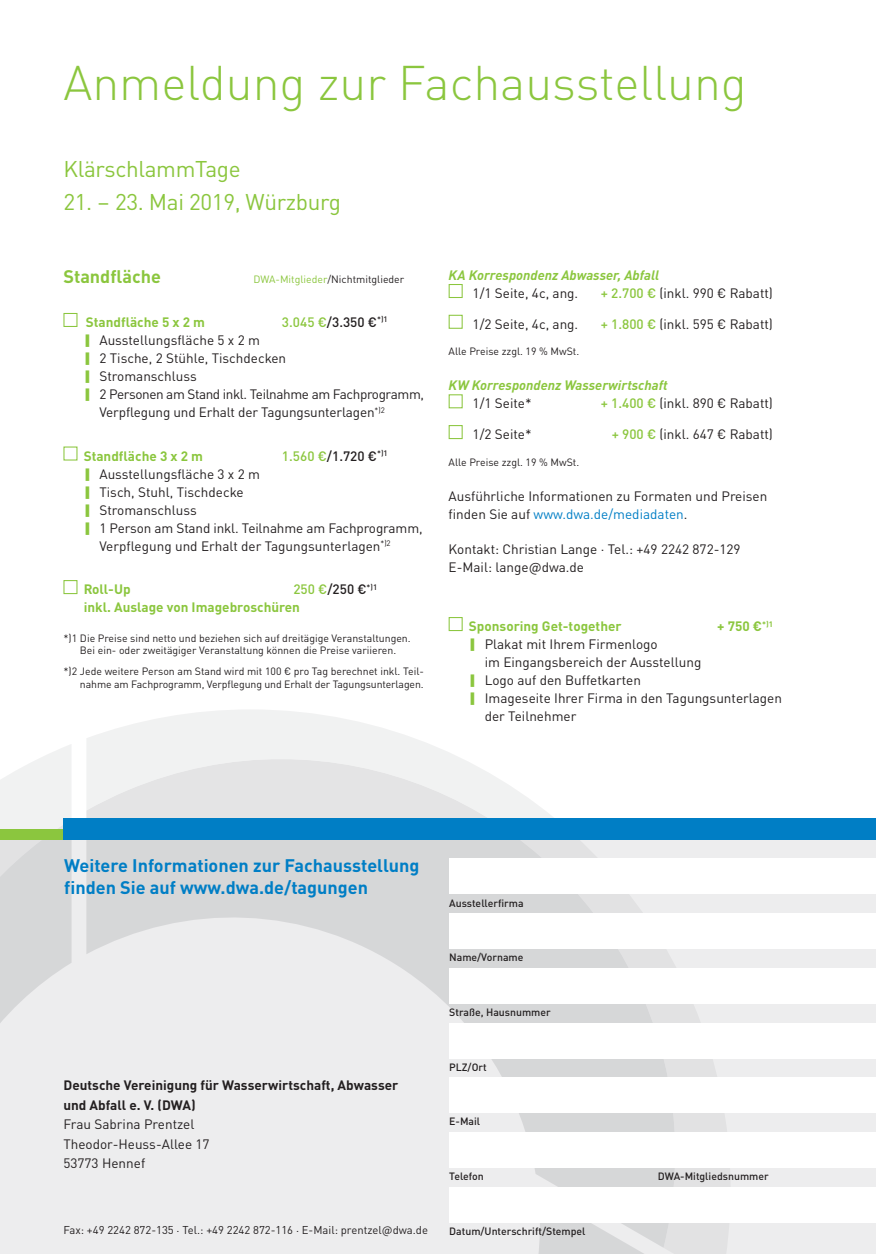
<style>
.page{position:relative;width:876px;height:1254px;background:#fff}
.page>*{position:absolute;margin:0;border:0;box-sizing:border-box;transform-origin:0 0}
.Anmeldesatz{font:300 48px "DINOT";color:#8bc63e}
.Fließtext{font:22.5px "DINOT";letter-spacing:-.015em;color:#8bc63e}
.Programmtag{font:700 18px/21.6px "DINOT";color:#007ec5}
.Zwischenüberschrifte{font:700 18px "DINOT";color:#8bc63e}
.Fließtext-2{font:13.5px/18px "DINOT";color:#231f20}
.Fließtext-3{font:italic 700 13.5px/18px "DINOT";color:#8bc63e}
.Zwischenüberschrifte-2{font:700 13.5px/18px "DINOT";color:#8bc63e}
.t1{font:700 13.5px/19.5px "DINOT";color:#231f20}
.Zwischenüberschrifte-3{font:500 13.5px "DINOT";color:#231f20}
.Fließtext-4{font:700 13.5px "DINOT";color:#8bc63e}
.t2{font:11.25px "DINOT";color:#231f20}
.Fließtext-5{font:10.5px/12.6px "DINOT";color:#231f20;text-align:center}
.Anmeldung_Adresse{font:500 10.5px "DINOT";color:#231f20}
.Zwischenüberschrifte-4{font:10.5px "DINOT";color:#231f20}
.s1{color:#8bc63e}
.s2{font-weight:500}
.s3{font-weight:500;color:#231f20}
.s4{font-weight:400;font-style:normal;color:#231f20}
.s5{font-weight:500;color:#8bc63e}
.s6{color:#007ec5}
</style>
<div class="page">
<div style="left:0;top:839px;width:875px;height:415px;background:#ededee"></div>
<svg style="left:663px;top:839px;width:67px;height:415px;fill:#e3e3e4"></svg>
<svg style="left:87px;top:710px;width:596px;height:537px"></svg>
<div style="left:449px;top:858px;width:426px;height:35px;background:#fff"></div>
<div style="left:449px;top:913px;width:426px;height:35px;background:#fff"></div>
<div style="left:449px;top:968px;width:426px;height:35px;background:#fff"></div>
<div style="left:449px;top:1023px;width:426px;height:35px;background:#fff"></div>
<div style="left:449px;top:1077px;width:426px;height:35px;background:#fff"></div>
<div style="left:449px;top:1132px;width:426px;height:35px;background:#fff"></div>
<div style="left:449px;top:1187px;width:426px;height:35px;background:#fff"></div>
<div style="left:63px;top:818px;width:812px;height:21px;background:#007ec5"></div>
<div style="left:63px;top:313px;width:14px;height:14px;background:#fff;border:1px solid #8bc63e"></div>
<svg style="left:63px;top:446px;width:14px;height:14px"></svg>
<div style="left:63px;top:580px;width:14px;height:14px;background:#fff;border:1px solid #8bc63e"></div>
<div style="left:448px;top:284px;width:14px;height:14px;background:#fff;border:1px solid #8bc63e"></div>
<div style="left:448px;top:315px;width:14px;height:14px;background:#fff;border:1px solid #8bc63e"></div>
<div style="left:448px;top:394px;width:14px;height:14px;background:#fff;border:1px solid #8bc63e"></div>
<div style="left:448px;top:425px;width:14px;height:14px;background:#fff;border:1px solid #8bc63e"></div>
<div style="left:448px;top:617px;width:14px;height:14px;background:#fff;border:1px solid #8bc63e"></div>
<svg style="left:0;top:744px;width:659px;height:510px"></svg>
<p class="Anmeldesatz" style="left:63px;top:46px;width:684px">Anmeldung zur Fachausstellung</p>
<p class="Fließtext" style="left:63px;top:151px;width:179px">KlärschlammTage</p>
<p class="Fließtext" style="left:63px;top:184px;width:279px">21. – 23. Mai 2019, Würzburg</p>
<p class="Zwischenüberschrifte" style="left:63px;top:263px;width:99px">Standfläche</p>
<p class="Zwischenüberschrifte-4" style="left:253px;top:272px;width:152px"><span class="s1">DWA-Mitglieder</span>/Nichtmitglieder</p>
<p class="Zwischenüberschrifte-2" style="left:86px;top:312px;width:121px">Standfläche 5 x 2 m</p>
<p class="Zwischenüberschrifte-3" style="left:282px;top:312px;width:107px"><span class="s1">3.045 €</span>/3.350 €<sup>*)1</sup></p>
<p class="Fließtext-2" style="left:99px;top:330px;width:326px">Ausstellungsfläche 5 x 2 m<br>2 Tische, 2 Stühle, Tischdecken<br>Stromanschluss<br>2 Personen am Stand inkl. Teilnahme am Fachprogramm, Verpflegung und Erhalt der Tagungsunterlagen<sup>*)2</sup></p>
<p class="Zwischenüberschrifte-2" style="left:84px;top:446px;width:121px">Standfläche 3 x 2 m</p>
<p class="Zwischenüberschrifte-3" style="left:282px;top:445px;width:107px"><span class="s1">1.560 €</span>/1.720 €<sup>*)1</sup></p>
<p class="Fließtext-2" style="left:99px;top:464px;width:324px">Ausstellungsfläche 3 x 2 m<br>Tisch, Stuhl, Tischdecke<br>Stromanschluss<br>1 Person am Stand inkl. Teilnahme am Fachprogramm, Verpflegung und Erhalt der Tagungsunterlagen<sup>*)2</sup></p>
<p class="Zwischenüberschrifte-2" style="left:84px;top:579px;width:48px">Roll-Up</p>
<p class="Zwischenüberschrifte-2" style="left:84px;top:579px;width:295px;text-indent:209px"><span class="s2">250 €</span><span class="s3">/250 €</span><sup>*)1 </sup>inkl. Auslage von Imagebroschüren</p>
<p class="Fließtext-5" style="left:63px;top:631px;width:348px">*)1 Die Preise sind netto und beziehen sich auf dreitägige Veranstaltungen.<br>Bei ein- oder zweitägiger Veranstaltung können die Preise variieren.</p>
<p class="Fließtext-5" style="left:63px;top:664px;width:362px;text-align:right">*)2 Jede weitere Person am Stand wird mit 100 € pro Tag berechnet inkl. Teil&shy;nahme am Fachprogramm, Verpflegung und Erhalt der Tagungsunterlagen.</p>
<p class="Fließtext-3" style="left:472px;top:265px;width:188px;text-indent:-24px">KA Korrespondenz Abwasser, Abfall<br><span class="s4">1/1 Seite, 4c, ang.</span></p>
<p class="Fließtext-2" style="left:600px;top:283px;width:173px"><span class="s5">+ 2.700 €</span> (inkl. 990 € Rabatt)</p>
<p class="Fließtext-2" style="left:472px;top:314px;width:107px">1/2 Seite, 4c, ang.</p>
<p class="Fließtext-2" style="left:600px;top:314px;width:173px"><span class="s5">+ 1.800 €</span> (inkl. 595 € Rabatt)</p>
<p class="Fließtext-5" style="left:448px;top:344px;width:132px">Alle Preise zzgl. 19 % MwSt.</p>
<p class="Fließtext-3" style="left:472px;top:375px;width:196px;text-indent:-24px">KW Korrespondenz Wasserwirtschaft<br><span class="s4">1/1 Seite*</span></p>
<p class="Fließtext-2" style="left:600px;top:393px;width:173px"><span class="s5">+ 1.400 €</span> (inkl. 890 € Rabatt)</p>
<p class="Fließtext-2" style="left:472px;top:424px;width:60px">1/2 Seite*</p>
<p class="Fließtext-2" style="left:611px;top:424px;width:163px"><span class="s5">+ 900 €</span> (inkl. 647 € Rabatt)</p>
<p class="Fließtext-5" style="left:448px;top:455px;width:132px">Alle Preise zzgl. 19 % MwSt.</p>
<p class="Fließtext-2" style="left:448px;top:486px;width:320px">Ausführliche Informationen zu Formaten und Preisen finden Sie auf <span class="s6">www.dwa.de/mediadaten</span>.</p>
<p class="Fließtext-2" style="left:448px;top:539px;width:293px">Kontakt: Christian Lange · Tel.: +49 2242 872-129<br>E-Mail: lange@dwa.de</p>
<p class="Fließtext-4" style="left:468px;top:615px;width:154px">Sponsoring Get-together</p>
<p class="Fließtext-4" style="left:716px;top:615px;width:57px">+ 750 €<sup>*)1</sup></p>
<p class="Fließtext-2" style="left:484px;top:634px;width:218px">Plakat mit Ihrem Firmenlogo<br>im Eingangsbereich der Ausstellung</p>
<p class="Fließtext-2" style="left:484px;top:670px;width:158px">Logo auf den Buffetkarten</p>
<p class="Fließtext-2" style="left:484px;top:688px;width:299px">Imageseite Ihrer Firma in den Tagungsunterlagen der Teilnehmer</p>
<p class="Programmtag" style="left:64px;top:853px;width:356px">Weitere Informationen zur Fachausstellung finden Sie auf www.dwa.de/tagungen</p>
<p class="t1" style="left:63px;top:1074px;width:336px">Deutsche Vereinigung für Wasserwirtschaft, Abwasser und Abfall e. V. (DWA)</p>
<p class="Fließtext-2" style="left:63px;top:1113px;width:148px;line-height:19.5px">Frau Sabrina Prentzel<br>Theodor-Heuss-Allee 17<br>53773 Hennef</p>
<p class="t2" style="left:63px;top:1221px;width:366px">Fax: +49 2242 872-135 . Tel.: +49 2242 872-116 . E-Mail: prentzel@dwa.de</p>
<p class="Anmeldung_Adresse" style="left:449px;top:895px;width:76px">Ausstellerfirma</p>
<p class="Anmeldung_Adresse" style="left:449px;top:949px;width:76px">Name/Vorname</p>
<p class="Anmeldung_Adresse" style="left:449px;top:1004px;width:103px">Straße, Hausnummer</p>
<p class="Anmeldung_Adresse" style="left:449px;top:1058px;width:39px">PLZ/Ort</p>
<p class="Anmeldung_Adresse" style="left:449px;top:1113px;width:32px">E-Mail</p>
<p class="Anmeldung_Adresse" style="left:449px;top:1168px;width:36px">Telefon</p>
<p class="Anmeldung_Adresse" style="left:657px;top:1168px;width:112px">DWA-Mitgliedsnummer</p>
<p class="Anmeldung_Adresse" style="left:449px;top:1222px;width:138px">Datum/Unterschrift/Stempel</p>
</div>
